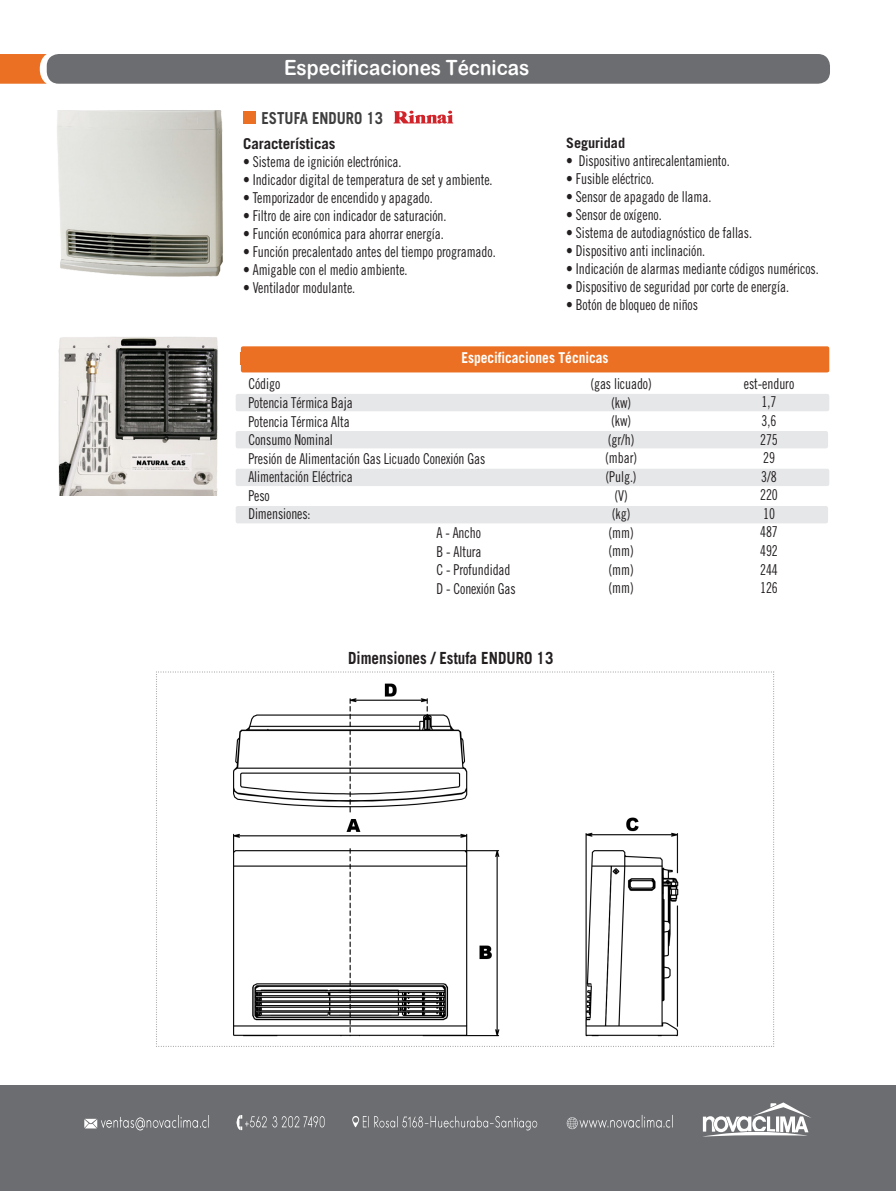
<style>
.page{position:relative;width:896px;height:1191px;background:#fff}
.page>*{position:absolute;margin:0;border:0;box-sizing:border-box;transform-origin:0 0}
.t1{font:21px "Arial Rounded MT Bold";color:#fff;scale:.9 1}
.t2{font:700 16.8px "Trade Gothic";color:#231f20;scale:.9 1}
.t3{font:700 16.5px "Trade Gothic";color:#3e3e3f;scale:.9 1}
.t4{font:15px "Trade Gothic Cond Eighteen";letter-spacing:-.005em;color:#231f20;scale:.9 1}
.t5{font:700 15px "Trade Gothic";letter-spacing:-.005em;color:#fff;scale:.9 1}
.t6{font:700 15px "Trade Gothic";letter-spacing:-.005em;color:#231f20}
.t7{font:700 14.25px "Trade Gothic";letter-spacing:-.005em;color:#231f20}
</style>
<div class="page">
<div style="left:0;top:1085px;width:895px;height:106px;background:#6c6d70"></div>
<div style="left:47px;top:54px;width:782px;height:30px;background:#6c6d70;border-radius:12px"></div>
<svg style="left:0;top:54px;width:47px;height:30px"></svg>
<svg style="left:393px;top:111px;width:60px;height:13px"></svg>
<div style="left:243px;top:111px;width:13px;height:13px;background:#eb7023"></div>
<svg style="left:702px;top:1102px;width:109px;height:34px"></svg>
<svg style="left:84px;top:1115px;width:125px;height:15px"></svg>
<svg style="left:566px;top:1115px;width:105px;height:14px"></svg>
<svg style="left:236px;top:1115px;width:88px;height:15px"></svg>
<svg style="left:353px;top:1116px;width:184px;height:14px"></svg>
<img style="left:57px;top:111px;width:166px;height:384px">
<div style="left:235px;top:506px;width:592px;height:17px;background:#e6e7e9;border-radius:2px"></div>
<div style="left:235px;top:469px;width:593px;height:17px;background:#e6e7e9;border-radius:2px"></div>
<div style="left:235px;top:431px;width:592px;height:17px;background:#e6e7e9;border-radius:2px"></div>
<div style="left:235px;top:394px;width:593px;height:17px;background:#e6e7e9;border-radius:2px"></div>
<div style="left:241px;top:346px;width:587px;height:26px;background:#eb7023;border-radius:2px"></div>
<img style="left:156px;top:671px;width:619px;height:376px">
<div style="left:390px;top:852px;width:37px;height:12px;background:#fff"></div>
<p class="t1" style="left:284px;top:55px;width:274px">Especificaciones Técnicas</p>
<p class="t3" style="left:261px;top:108px;width:137px">ESTUFA ENDURO 13</p>
<p class="t6" style="left:243px;top:134px;width:94px">Características</p>
<p class="t4" style="left:243px;top:152px;width:177px">• Sistema de ignición electrónica.</p>
<p class="t4" style="left:243px;top:170px;width:278px">• Indicador digital de temperatura de set y ambiente.</p>
<p class="t4" style="left:243px;top:188px;width:212px">• Temporizador de encendido y apagado.</p>
<p class="t4" style="left:243px;top:206px;width:227px">• Filtro de aire con indicador de saturación.</p>
<p class="t4" style="left:243px;top:224px;width:224px">• Función económica para ahorrar energía.</p>
<p class="t4" style="left:243px;top:242px;width:282px">• Función precalentado antes del tiempo programado.</p>
<p class="t4" style="left:243px;top:260px;width:184px">• Amigable con el medio ambiente.</p>
<p class="t4" style="left:243px;top:278px;width:126px">• Ventilador modulante.</p>
<p class="t7" style="left:566px;top:134px;width:60px">Seguridad</p>
<p class="t4" style="left:566px;top:152px;width:183px">• Dispositivo antirecalentamiento.</p>
<p class="t4" style="left:566px;top:170px;width:99px">• Fusible eléctrico.</p>
<p class="t4" style="left:566px;top:188px;width:163px">• Sensor de apagado de llama.</p>
<p class="t4" style="left:566px;top:206px;width:108px">• Sensor de oxígeno.</p>
<p class="t4" style="left:566px;top:224px;width:208px">• Sistema de autodiagnóstico de fallas.</p>
<p class="t4" style="left:566px;top:242px;width:156px">• Dispositivo anti inclinación.</p>
<p class="t4" style="left:566px;top:260px;width:282px">• Indicación de alarmas mediante códigos numéricos.</p>
<p class="t4" style="left:566px;top:278px;width:249px">• Dispositivo de seguridad por corte de energía.</p>
<p class="t4" style="left:566px;top:296px;width:148px">• Botón de bloqueo de niños</p>
<p class="t5" style="left:461px;top:348px;width:165px">Especificaciones Técnicas</p>
<p class="t4" style="left:248px;top:375px;width:37px">Código</p>
<p class="t4" style="left:248px;top:394px;width:117px">Potencia Térmica Baja</p>
<p class="t4" style="left:248px;top:412px;width:114px">Potencia Térmica Alta</p>
<p class="t4" style="left:248px;top:431px;width:95px">Consumo Nominal</p>
<p class="t4" style="left:248px;top:449px;width:265px">Presión de Alimentación Gas Licuado Conexión Gas</p>
<p class="t4" style="left:248px;top:468px;width:117px">Alimentación Eléctrica</p>
<p class="t4" style="left:248px;top:486px;width:25px">Peso</p>
<p class="t4" style="left:248px;top:505px;width:71px">Dimensiones:</p>
<p class="t4" style="left:436px;top:524px;width:51px">A - Ancho</p>
<p class="t4" style="left:436px;top:542px;width:52px">B - Altura</p>
<p class="t4" style="left:436px;top:561px;width:84px">C - Profundidad</p>
<p class="t4" style="left:436px;top:580px;width:90px">D - Conexión Gas</p>
<p class="t2" style="left:348px;top:647px;width:229px">Dimensiones / Estufa ENDURO 13</p>
<p class="t4" style="left:590px;top:375px;width:70px">(gas licuado)</p>
<p class="t4" style="left:610px;top:393px;width:24px">(kw)</p>
<p class="t4" style="left:610px;top:412px;width:24px">(kw)</p>
<p class="t4" style="left:607px;top:430px;width:31px">(gr/h)</p>
<p class="t4" style="left:605px;top:449px;width:37px">(mbar)</p>
<p class="t4" style="left:605px;top:468px;width:36px">(Pulg.)</p>
<p class="t4" style="left:614px;top:486px;width:16px">(V)</p>
<p class="t4" style="left:611px;top:505px;width:22px">(kg)</p>
<p class="t4" style="left:608px;top:523px;width:30px">(mm)</p>
<p class="t4" style="left:608px;top:542px;width:30px">(mm)</p>
<p class="t4" style="left:608px;top:560px;width:30px">(mm)</p>
<p class="t4" style="left:608px;top:579px;width:30px">(mm)</p>
<p class="t4" style="left:743px;top:374px;width:57px">est-enduro</p>
<p class="t4" style="left:761px;top:393px;width:18px">1,7</p>
<p class="t4" style="left:761px;top:412px;width:18px">3,6</p>
<p class="t4" style="left:759px;top:430px;width:21px">275</p>
<p class="t4" style="left:762px;top:449px;width:15px">29</p>
<p class="t4" style="left:760px;top:467px;width:19px">3/8</p>
<p class="t4" style="left:759px;top:486px;width:21px">220</p>
<p class="t4" style="left:762px;top:504px;width:15px">10</p>
<p class="t4" style="left:759px;top:523px;width:21px">487</p>
<p class="t4" style="left:759px;top:542px;width:21px">492</p>
<p class="t4" style="left:759px;top:560px;width:21px">244</p>
<p class="t4" style="left:759px;top:579px;width:21px">126</p>
</div>
